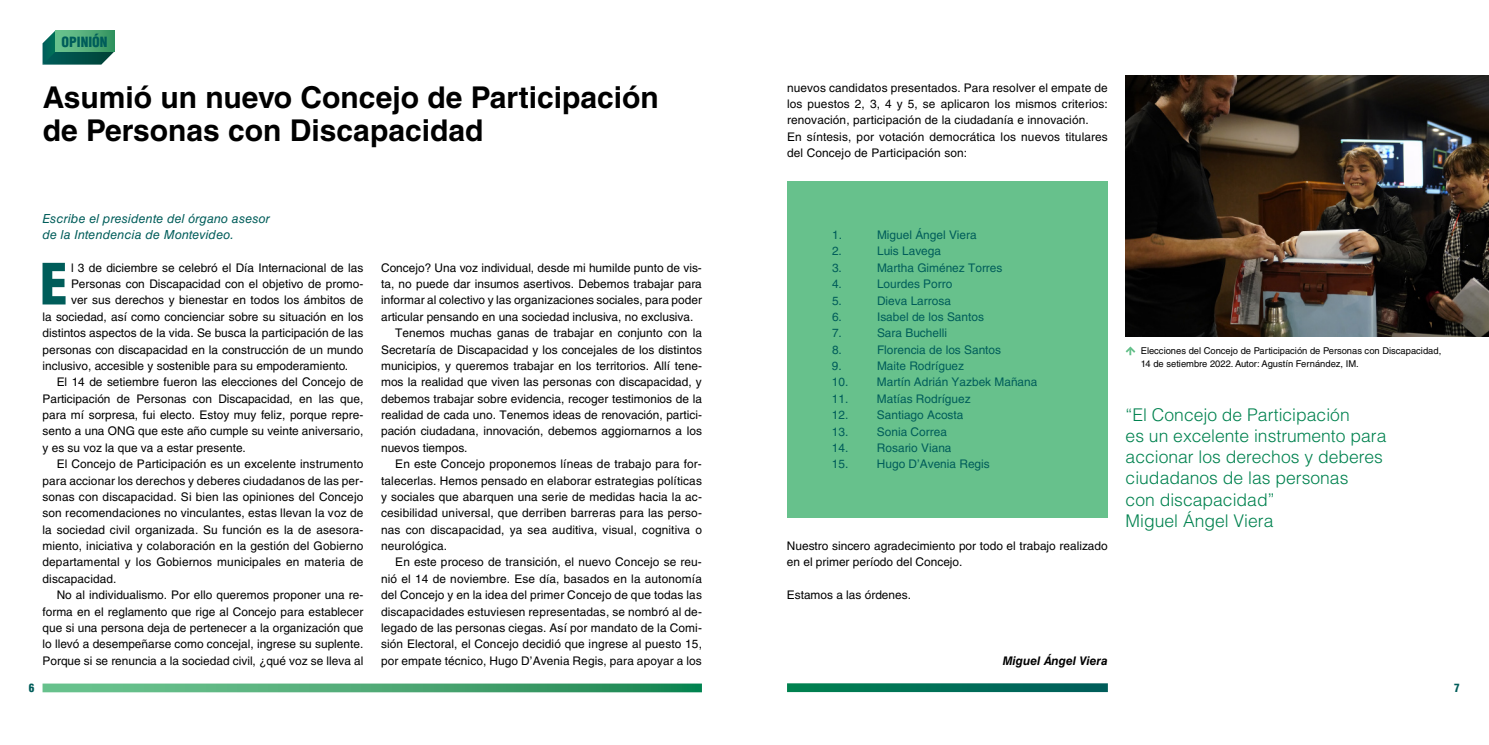
<style>
.page{position:relative;width:1489px;height:745px;background:#fff}
.page>*{position:absolute;margin:0;border:0;box-sizing:border-box;transform-origin:0 0}
.t1{font:900 condensed 55.5px "Helvetica LT Std";color:#005d5a}
.t2{font:700 30px/32.8px "Helvetica LT Std";color:#000}
.t3{font:300 17.5px/21.2px "Helvetica LT Std";color:#00824f}
.t4{font:900 condensed 13.75px "Helvetica LT Std";color:#005d5a}
.t5{font:italic 12.5px/16.4px "Helvetica LT Std";letter-spacing:.01em;color:#005d5a}
.t6{font:11.88px/16.4px "Helvetica LT Std";color:#000}
.t7{font:11.88px "Helvetica LT Std";color:#005d5a}
.t8{font:italic 700 11.88px "Helvetica LT Std";color:#000}
.t9{font:900 condensed 11.25px "Helvetica LT Std";color:#005d5a}
.t10{font:9.38px/12.5px "Helvetica LT Std";color:#000}
</style>
<div class="page">
<div style="left:787px;top:181px;width:320px;height:336px;background:#67c18c"></div>
<svg style="left:43px;top:683px;width:659px;height:8px"></svg>
<svg style="left:43px;top:31px;width:71px;height:34px"></svg>
<div style="left:55px;top:30px;width:59px;height:22px;background:linear-gradient(to right,#70c793,#389662)"></div>
<svg style="left:787px;top:683px;width:320px;height:8px"></svg>
<img style="left:1125px;top:75px;width:363px;height:262px">
<svg style="left:1125px;top:346px;width:11px;height:9px"></svg>
<p class="t4" style="left:62px;top:33px;width:47px">OPINIÓN</p>
<h2 class="t2" style="left:43px;top:81px;width:617px">Asumió un nuevo Concejo de Participación de Personas con Discapacidad</h2>
<p class="t5" style="left:43px;top:210px;width:229px">Escribe el presidente del órgano asesor de la Intendencia de Montevideo.</p>
<h1 class="t1" style="left:40px;top:249px;width:29px">E</h1>
<p class="t6" style="left:71px;top:259px;width:294px">l 3 de diciembre se celebró el Día Internacional de las</p>
<p class="t6" style="left:71px;top:275px;width:294px">Personas con Discapacidad con el objetivo de promo-</p>
<p class="t6" style="left:71px;top:292px;width:294px">ver sus derechos y bienestar en todos los ámbitos de</p>
<p class="t6" style="left:43px;top:308px;width:322px">la sociedad, así como concienciar sobre su situación en los</p>
<p class="t6" style="left:43px;top:324px;width:322px">distintos aspectos de la vida. Se busca la participación de las</p>
<p class="t6" style="left:43px;top:341px;width:322px">personas con discapacidad en la construcción de un mundo</p>
<p class="t6" style="left:43px;top:357px;width:307px">inclusivo, accesible y sostenible para su empoderamiento.</p>
<p class="t6" style="left:57px;top:374px;width:308px">El 14 de setiembre fueron las elecciones del Concejo de</p>
<p class="t6" style="left:43px;top:390px;width:322px">Participación de Personas con Discapacidad, en las que,</p>
<p class="t6" style="left:43px;top:406px;width:322px">para mí sorpresa, fui electo. Estoy muy feliz, porque repre-</p>
<p class="t6" style="left:43px;top:423px;width:322px">sento a una ONG que este año cumple su veinte aniversario,</p>
<p class="t6" style="left:43px;top:439px;width:205px">y es su voz la que va a estar presente.</p>
<p class="t6" style="left:57px;top:455px;width:308px">El Concejo de Participación es un excelente instrumento</p>
<p class="t6" style="left:43px;top:472px;width:322px">para accionar los derechos y deberes ciudadanos de las per-</p>
<p class="t6" style="left:43px;top:488px;width:322px">sonas con discapacidad. Si bien las opiniones del Concejo</p>
<p class="t6" style="left:43px;top:504px;width:322px">son recomendaciones no vinculantes, estas llevan la voz de</p>
<p class="t6" style="left:43px;top:521px;width:322px">la sociedad civil organizada. Su función es la de asesora-</p>
<p class="t6" style="left:43px;top:537px;width:322px">miento, iniciativa y colaboración en la gestión del Gobierno</p>
<p class="t6" style="left:43px;top:553px;width:322px">departamental y los Gobiernos municipales en materia de</p>
<p class="t6" style="left:43px;top:570px;width:76px">discapacidad.</p>
<p class="t6" style="left:57px;top:586px;width:308px">No al individualismo. Por ello queremos proponer una re-</p>
<p class="t6" style="left:43px;top:602px;width:322px">forma en el reglamento que rige al Concejo para establecer</p>
<p class="t6" style="left:43px;top:619px;width:322px">que si una persona deja de pertenecer a la organización que</p>
<p class="t6" style="left:43px;top:635px;width:322px">lo llevó a desempeñarse como concejal, ingrese su suplente.</p>
<p class="t6" style="left:43px;top:651px;width:322px">Porque si se renuncia a la sociedad civil, ¿qué voz se lleva al</p>
<p class="t6" style="left:381px;top:259px;width:322px">Concejo? Una voz individual, desde mi humilde punto de vis-</p>
<p class="t6" style="left:381px;top:275px;width:322px">ta, no puede dar insumos asertivos. Debemos trabajar para</p>
<p class="t6" style="left:381px;top:292px;width:322px">informar al colectivo y las organizaciones sociales, para poder</p>
<p class="t6" style="left:381px;top:308px;width:314px">articular pensando en una sociedad inclusiva, no exclusiva.</p>
<p class="t6" style="left:395px;top:324px;width:308px">Tenemos muchas ganas de trabajar en conjunto con la</p>
<p class="t6" style="left:381px;top:341px;width:322px">Secretaría de Discapacidad y los concejales de los distintos</p>
<p class="t6" style="left:381px;top:357px;width:322px">municipios, y queremos trabajar en los territorios. Allí tene-</p>
<p class="t6" style="left:381px;top:374px;width:322px">mos la realidad que viven las personas con discapacidad, y</p>
<p class="t6" style="left:381px;top:390px;width:322px">debemos trabajar sobre evidencia, recoger testimonios de la</p>
<p class="t6" style="left:381px;top:406px;width:322px">realidad de cada uno. Tenemos ideas de renovación, partici-</p>
<p class="t6" style="left:381px;top:423px;width:322px">pación ciudadana, innovación, debemos aggiornarnos a los</p>
<p class="t6" style="left:381px;top:439px;width:88px">nuevos tiempos.</p>
<p class="t6" style="left:395px;top:455px;width:308px">En este Concejo proponemos líneas de trabajo para for-</p>
<p class="t6" style="left:381px;top:472px;width:322px">talecerlas. Hemos pensado en elaborar estrategias políticas</p>
<p class="t6" style="left:381px;top:488px;width:322px">y sociales que abarquen una serie de medidas hacia la ac-</p>
<p class="t6" style="left:381px;top:504px;width:322px">cesibilidad universal, que derriben barreras para las perso-</p>
<p class="t6" style="left:381px;top:521px;width:322px">nas con discapacidad, ya sea auditiva, visual, cognitiva o</p>
<p class="t6" style="left:381px;top:537px;width:67px">neurológica.</p>
<p class="t6" style="left:395px;top:553px;width:308px">En este proceso de transición, el nuevo Concejo se reu-</p>
<p class="t6" style="left:381px;top:570px;width:322px">nió el 14 de noviembre. Ese día, basados en la autonomía</p>
<p class="t6" style="left:381px;top:586px;width:322px">del Concejo y en la idea del primer Concejo de que todas las</p>
<p class="t6" style="left:381px;top:602px;width:322px">discapacidades estuviesen representadas, se nombró al de-</p>
<p class="t6" style="left:381px;top:619px;width:322px">legado de las personas ciegas. Así por mandato de la Comi-</p>
<p class="t6" style="left:381px;top:635px;width:322px">sión Electoral, el Concejo decidió que ingrese al puesto 15,</p>
<p class="t6" style="left:381px;top:651px;width:322px">por empate técnico, Hugo D’Avenia Regis, para apoyar a los</p>
<p class="t6" style="left:787px;top:79px;width:322px">nuevos candidatos presentados. Para resolver el empate de los puestos 2, 3, 4 y 5, se aplicaron los mismos criterios: renovación, participación de la ciudadanía e innovación.<br>En síntesis, por votación democrática los nuevos titulares del Concejo de Participación son:</p>
<p class="t7" style="left:832px;top:228px;width:11px">1.</p>
<p class="t7" style="left:877px;top:228px;width:101px">Miguel Ángel Viera</p>
<p class="t7" style="left:832px;top:244px;width:11px">2.</p>
<p class="t7" style="left:877px;top:244px;width:66px">Luis Lavega</p>
<p class="t7" style="left:832px;top:260px;width:11px">3.</p>
<p class="t7" style="left:877px;top:260px;width:127px">Martha Giménez Torres</p>
<p class="t7" style="left:832px;top:277px;width:11px">4.</p>
<p class="t7" style="left:877px;top:277px;width:77px">Lourdes Porro</p>
<p class="t7" style="left:832px;top:293px;width:11px">5.</p>
<p class="t7" style="left:877px;top:293px;width:75px">Dieva Larrosa</p>
<p class="t7" style="left:832px;top:309px;width:11px">6.</p>
<p class="t7" style="left:877px;top:309px;width:108px">Isabel de los Santos</p>
<p class="t7" style="left:832px;top:326px;width:11px">7.</p>
<p class="t7" style="left:877px;top:326px;width:71px">Sara Buchelli</p>
<p class="t7" style="left:832px;top:342px;width:11px">8.</p>
<p class="t7" style="left:877px;top:342px;width:126px">Florencia de los Santos</p>
<p class="t7" style="left:832px;top:359px;width:11px">9.</p>
<p class="t7" style="left:877px;top:359px;width:89px">Maite Rodríguez</p>
<p class="t7" style="left:832px;top:375px;width:207px">10. Martín Adrián Yazbek Mañana</p>
<p class="t7" style="left:832px;top:391px;width:140px">11. Matías Rodríguez</p>
<p class="t7" style="left:832px;top:408px;width:133px">12. Santiago Acosta</p>
<p class="t7" style="left:831px;top:424px;width:116px">13. Sonia Correa</p>
<p class="t7" style="left:831px;top:440px;width:121px">14. Rosario Viana</p>
<p class="t7" style="left:831px;top:457px;width:159px">15. Hugo D’Avenia Regis</p>
<p class="t6" style="left:786px;top:537px;width:322px">Nuestro sincero agradecimiento por todo el trabajo realizado en el primer período del Concejo.</p>
<p class="t6" style="left:786px;top:586px;width:126px">Estamos a las órdenes.</p>
<p class="t10" style="left:1140px;top:344px;width:302px">Elecciones del Concejo de Participación de Personas con Discapacidad,<br>14 de setiembre 2022. Autor: Agustín Fernández, IM.</p>
<h3 class="t3" style="left:1125px;top:403px;width:262px">“El Concejo de Participación<br>es un excelente instrumento para accionar los derechos y deberes ciudadanos de las personas<br>con discapacidad”<br>Miguel Ángel Viera</h3>
<p class="t8" style="left:1002px;top:652px;width:106px">Miguel Ángel Viera</p>
<p class="t9" style="left:29px;top:679px;width:7px">6</p>
<p class="t9" style="left:1453px;top:680px;width:7px">7</p>
</div>
